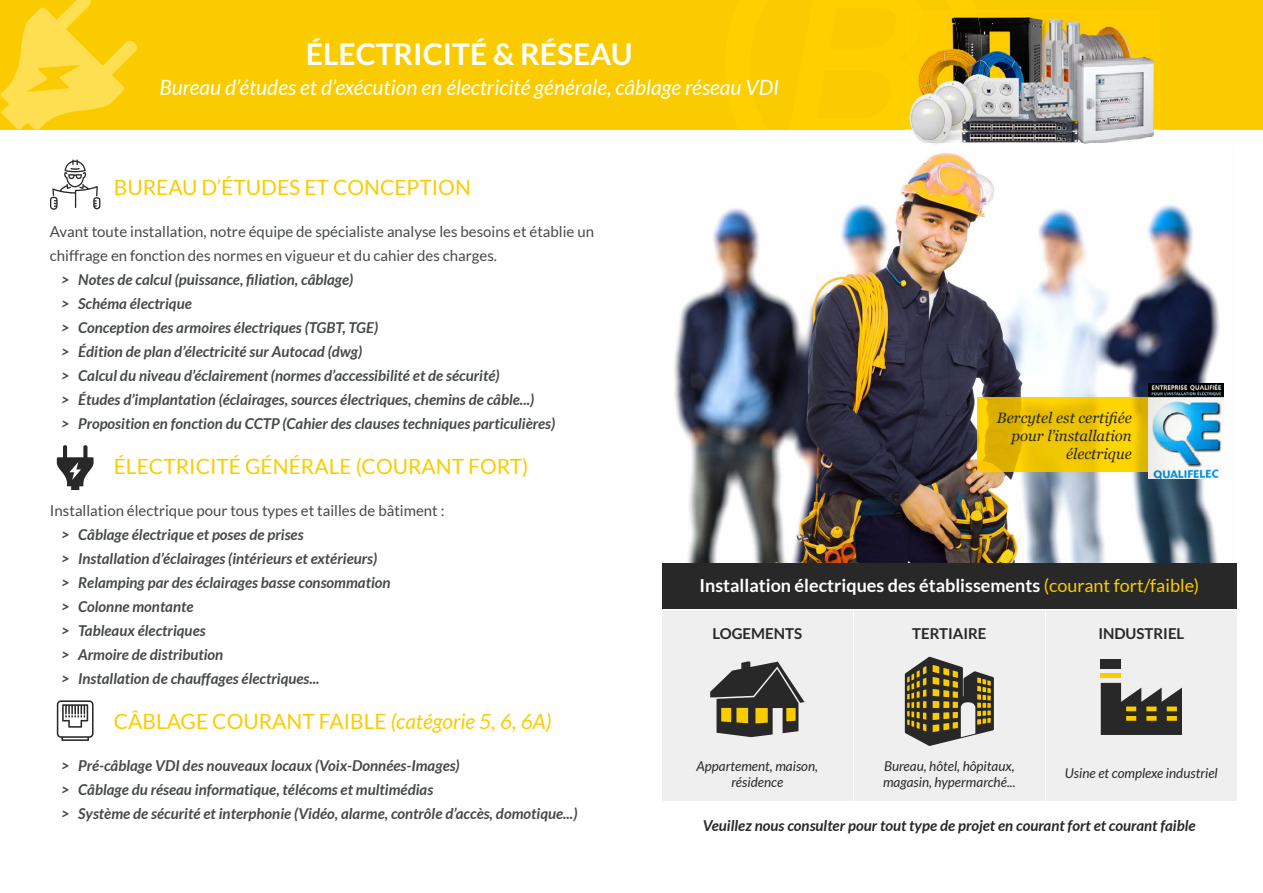
<style>
.page{position:relative;width:1263px;height:893px;background:#fff}
.page>*{position:absolute;margin:0;border:0;box-sizing:border-box;transform-origin:0 0}
.t1{font:700 30px "Lato";color:#fff}
.t2{font:21px "Lato";color:#facc00}
.t3{font:italic 21px "Lato";color:#fff}
.t4{font:700 18px "Lato";color:#fff}
.t5{font:italic 700 15px/24px "Lato";color:#46494a}
.t6{font:15px/24px "Lato";color:#46494a}
.t7{font:italic 700 15px "Lato";color:#282828}
.t8{font:italic 15px/18px "Georgia";color:#282828;text-align:right}
.t9{font:700 15px "Lato";color:#282828}
.t10{font:italic 13.5px/16.2px "Lato";color:#282828;text-align:center}
.s1{font-style:italic}
.s2{font-weight:400;color:#facc00}
</style>
<div class="page">
<img style="left:674px;top:152px;width:545px;height:411px">
<div style="left:662px;top:563px;width:574px;height:46px;background:#282828"></div>
<img style="left:977px;top:398px;width:171px;height:73px">
<img style="left:1148px;top:383px;width:76px;height:96px">
<div style="left:662px;top:611px;width:190px;height:190px;background:#efefef"></div>
<div style="left:854px;top:611px;width:190px;height:190px;background:#efefef"></div>
<div style="left:1046px;top:611px;width:190px;height:190px;background:#efefef"></div>
<div style="left:0;top:0;width:1263px;height:130px;background:#facc00"></div>
<svg style="left:0;top:0;width:137px;height:130px"></svg>
<img style="left:912px;top:16px;width:249px;height:128px">
<img style="left:905px;top:16px;width:76px;height:114px">
<svg style="left:57px;top:445px;width:37px;height:45px"></svg>
<svg style="left:57px;top:700px;width:37px;height:41px"></svg>
<svg style="left:50px;top:159px;width:50px;height:51px"></svg>
<svg style="left:905px;top:657px;width:89px;height:89px"></svg>
<div style="left:1101px;top:673px;width:20px;height:5px;background:#facc00"></div>
<div style="left:1101px;top:659px;width:20px;height:10px;background:#282828"></div>
<svg style="left:1101px;top:683px;width:81px;height:52px"></svg>
<svg style="left:710px;top:661px;width:94px;height:76px"></svg>
<h1 class="t1" style="left:306px;top:37px;width:328px">ÉLECTRICITÉ &amp; RÉSEAU</h1>
<h2 class="t3" style="left:159px;top:76px;width:621px">Bureau d’études et d’exécution en électricité générale, câblage réseau VDI</h2>
<h2 class="t2" style="left:114px;top:176px;width:359px">BUREAU D’ÉTUDES ET CONCEPTION</h2>
<p class="t6" style="left:50px;top:219px;width:546px">Avant toute installation, notre équipe de spécialiste analyse les besoins et établie un chiffrage en fonction des normes en vigueur et du cahier des charges.</p>
<p class="t5" style="left:62px;top:268px;width:495px">&gt; Notes de calcul (puissance, filiation, câblage)<br>&gt; Schéma électrique<br>&gt; Conception des armoires électriques (TGBT, TGE)<br>&gt; Édition de plan d’électricité sur Autocad (dwg)<br>&gt; Calcul du niveau d’éclairement (normes d’accessibilité et de sécurité)<br>&gt; Études d’implantation (éclairages, sources électriques, chemins de câble...)<br>&gt; Proposition en fonction du CCTP (Cahier des clauses techniques particulières)</p>
<h2 class="t2" style="left:114px;top:455px;width:416px">ÉLECTRICITÉ GÉNÉRALE (COURANT FORT)</h2>
<p class="t6" style="left:50px;top:498px;width:396px">Installation électrique pour tous types et tailles de bâtiment :</p>
<p class="t5" style="left:62px;top:523px;width:331px">&gt; Câblage électrique et poses de prises<br>&gt; Installation d’éclairages (intérieurs et extérieurs)<br>&gt; Relamping par des éclairages basse consommation &gt; Colonne montante<br>&gt; Tableaux électriques<br>&gt; Armoire de distribution<br>&gt; Installation de chauffages électriques...</p>
<h2 class="t2" style="left:114px;top:710px;width:439px">CÂBLAGE COURANT FAIBLE <span class="s1">(catégorie 5, 6, 6A)</span></h2>
<p class="t5" style="left:62px;top:754px;width:517px">&gt; Pré-câblage VDI des nouveaux locaux (Voix-Données-Images)<br>&gt; Câblage du réseau informatique, télécoms et multimédias<br>&gt; Système de sécurité et interphonie (Vidéo, alarme, contrôle d’accès, domotique...)</p>
<p class="t8" style="left:997px;top:408px;width:136px">Bercytel est certifiée pour l’installation électrique</p>
<p class="t4" style="left:699px;top:575px;width:501px">Installation électriques des établissements <span class="s2">(courant fort/faible)</span></p>
<p class="t9" style="left:713px;top:624px;width:91px">LOGEMENTS</p>
<p class="t9" style="left:912px;top:624px;width:76px">TERTIAIRE</p>
<p class="t9" style="left:1098px;top:624px;width:88px">INDUSTRIEL</p>
<p class="t10" style="left:697px;top:758px;width:123px">Appartement, maison, résidence</p>
<p class="t10" style="left:883px;top:758px;width:134px;text-align:left">Bureau, hôtel, hôpitaux, magasin, hypermarché...</p>
<p class="t10" style="left:1065px;top:765px;width:154px">Usine et complexe industriel</p>
<p class="t7" style="left:703px;top:817px;width:494px">Veuillez nous consulter pour tout type de projet en courant fort et courant faible</p>
</div>
